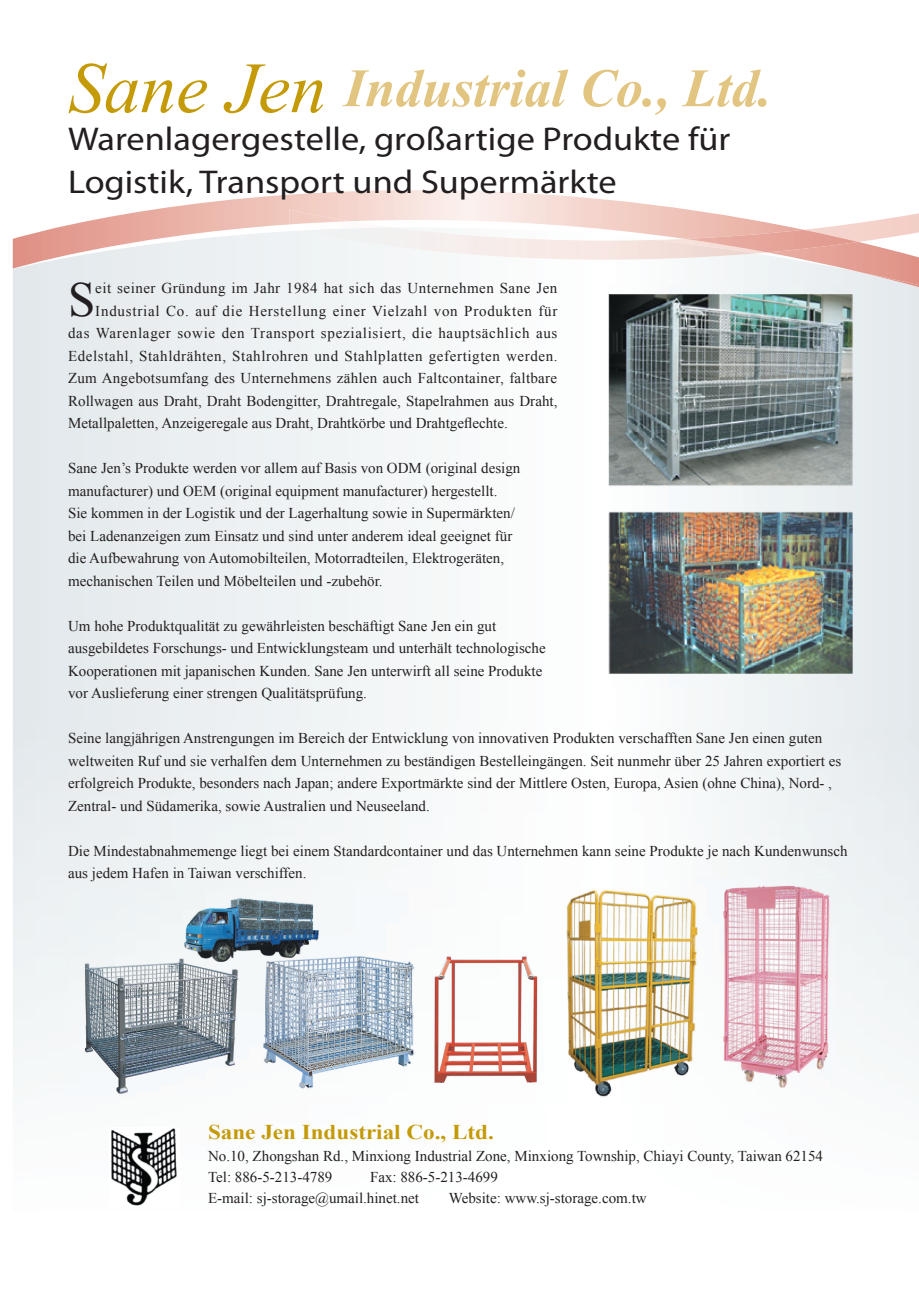
<style>
.page{position:relative;width:919px;height:1289px;background:#fff}
.page>*{position:absolute;margin:0;border:0;box-sizing:border-box;transform-origin:0 0}
.t1{font:italic 700 54px "Times New Roman";color:#e2c581}
.t2{font:49.05px "Times New Roman";color:#231f20}
.t3{font:33px/42.5px "Myriad Pro";color:#231f20;scale:1.1 1}
.t4{font:700 21px "Times New Roman";color:#c59a07;scale:1.1 1}
.t5{font:15px/22.5px "Times New Roman";color:#231f20}
.t6{font:15px "Times New Roman";letter-spacing:.05em;color:#231f20}
.t7{font:15px "Times New Roman";letter-spacing:.04em;color:#231f20}
.t8{font:15px "Times New Roman";letter-spacing:.02em;color:#231f20}
.t9{font:15px "Times New Roman";letter-spacing:.03em;color:#231f20}
.s1{font-weight:400;font-size:72px;color:#c59a07}
</style>
<div class="page">
<svg style="left:13px;top:285px;width:905px;height:441px"></svg>
<svg style="left:13px;top:190px;width:905px;height:95px"></svg>
<img style="left:862px;top:273px;width:56px;height:14px">
<svg style="left:289px;top:213px;width:629px;height:40px"></svg>
<img style="left:298px;top:252px;width:457px;height:8px">
<img style="left:289px;top:209px;width:569px;height:43px">
<img style="left:587px;top:285px;width:272px;height:400px">
<img style="left:67px;top:891px;width:471px;height:204px">
<img style="left:566px;top:877px;width:268px;height:226px">
<img style="left:111px;top:1128px;width:66px;height:78px">
<h1 class="t1" style="left:68px;top:50px;width:705px"><span class="s1">Sane Jen</span> Industrial Co., Ltd.</h1>
<h3 class="t3" style="left:68px;top:118px;width:603px">Warenlagergestelle, großartige Produkte für<br>Logistik, Transport und Supermärkte</h3>
<h2 class="t2" style="left:68px;top:266px;width:29px">S</h2>
<p class="t9" style="left:95px;top:278px;width:463px">eit seiner Gründung im Jahr 1984 hat sich das Unternehmen Sane Jen</p>
<p class="t6" style="left:95px;top:300px;width:463px">Industrial Co. auf die Herstellung einer Vielzahl von Produkten für</p>
<p class="t6" style="left:68px;top:323px;width:491px">das Warenlager sowie den Transport spezialisiert, die hauptsächlich aus</p>
<p class="t7" style="left:68px;top:345px;width:491px">Edelstahl, Stahldrähten, Stahlrohren und Stahlplatten gefertigten werden.</p>
<p class="t8" style="left:68px;top:368px;width:490px">Zum Angebotsumfang des Unternehmens zählen auch Faltcontainer, faltbare</p>
<p class="t5" style="left:68px;top:389px;width:491px">Rollwagen aus Draht, Draht Bodengitter, Drahtregale, Stapelrahmen aus Draht,</p>
<p class="t5" style="left:68px;top:411px;width:441px">Metallpaletten, Anzeigeregale aus Draht, Drahtkörbe und Drahtgeflechte.</p>
<p class="t5" style="left:68px;top:456px;width:454px">Sane Jen’s Produkte werden vor allem auf Basis von ODM (original design manufacturer) und OEM (original equipment manufacturer) hergestellt.<br>Sie kommen in der Logistik und der Lagerhaltung sowie in Supermärkten/ bei Ladenanzeigen zum Einsatz und sind unter anderem ideal geeignet für die Aufbewahrung von Automobilteilen, Motorradteilen, Elektrogeräten, mechanischen Teilen und Möbelteilen und -zubehör.</p>
<p class="t5" style="left:68px;top:614px;width:479px">Um hohe Produktqualität zu gewährleisten beschäftigt Sane Jen ein gut ausgebildetes Forschungs- und Entwicklungsteam und unterhält technologische Kooperationen mit japanischen Kunden. Sane Jen unterwirft all seine Produkte vor Auslieferung einer strengen Qualitätsprüfung.</p>
<p class="t5" style="left:68px;top:726px;width:774px">Seine langjährigen Anstrengungen im Bereich der Entwicklung von innovativen Produkten verschafften Sane Jen einen guten weltweiten Ruf und sie verhalfen dem Unternehmen zu beständigen Bestelleingängen. Seit nunmehr über 25 Jahren exportiert es erfolgreich Produkte, besonders nach Japan; andere Exportmärkte sind der Mittlere Osten, Europa, Asien (ohne China), Nord- , Zentral- und Südamerika, sowie Australien und Neuseeland.</p>
<p class="t5" style="left:68px;top:839px;width:781px">Die Mindestabnahmemenge liegt bei einem Standardcontainer und das Unternehmen kann seine Produkte je nach Kundenwunsch aus jedem Hafen in Taiwan verschiffen.</p>
<h3 class="t4" style="left:208px;top:1117px;width:261px">Sane Jen Industrial Co., Ltd.</h3>
<p class="t5" style="left:208px;top:1145px;width:616px;line-height:21px">No.10, Zhongshan Rd., Minxiong Industrial Zone, Minxiong Township, Chiayi County, Taiwan 62154<br>Tel: 886-5-213-4789</p>
<p class="t5" style="left:208px;top:1166px;width:291px;line-height:21px;text-indent:162px">Fax: 886-5-213-4699<br>E-mail: sj-storage@umail.hinet.net</p>
<p class="t5" style="left:448px;top:1186px;width:199px">Website: www.sj-storage.com.tw</p>
</div>
